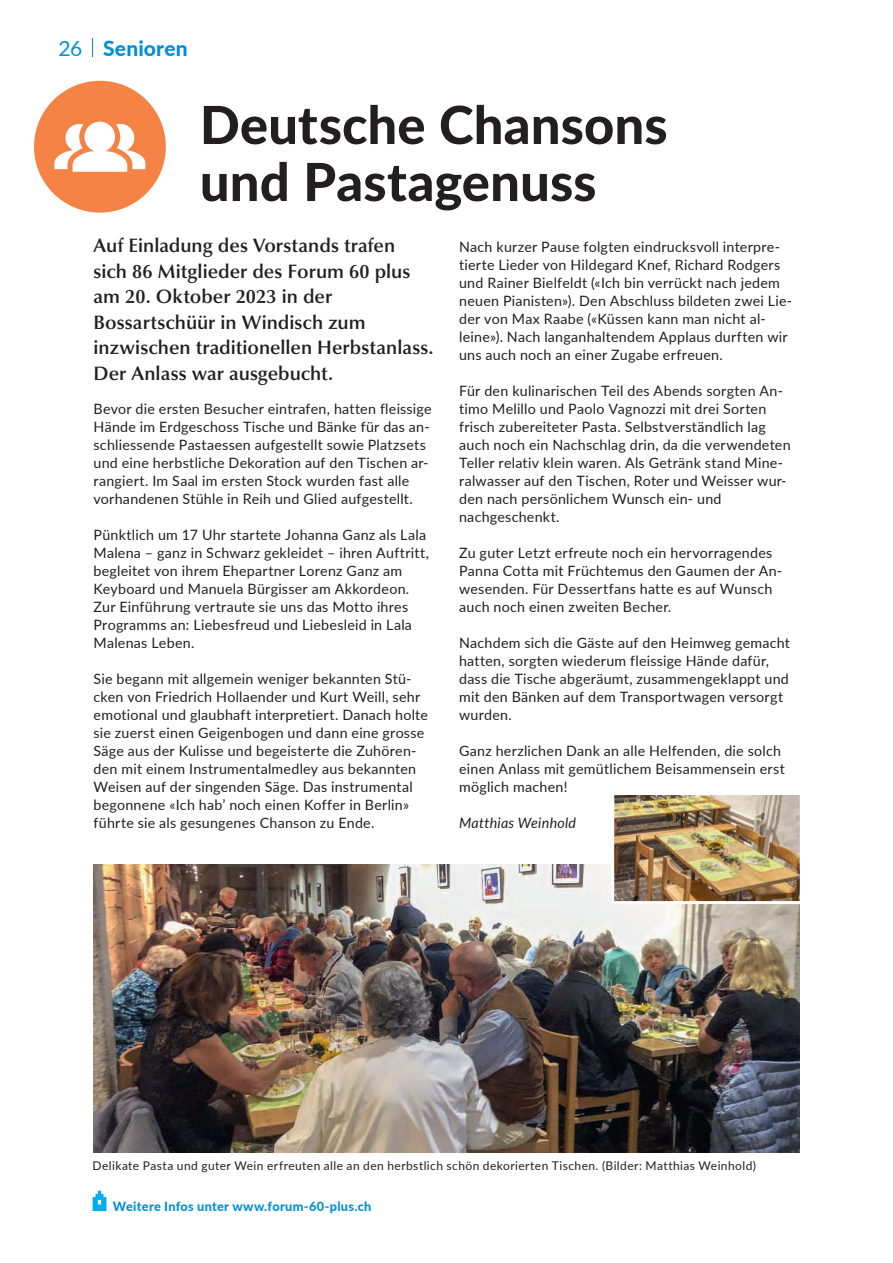
<style>
.page{position:relative;width:893px;height:1263px;background:#fff}
.page>*{position:absolute;margin:0;border:0;box-sizing:border-box;transform-origin:0 0}
.t1{font:800 52.5px/57px "Lato";letter-spacing:.005em;color:#231f20}
.t2{font:800 21px "Lato";letter-spacing:.01em;color:#008fd5}
.t3{font:600 19.5px/25.5px "Optima LT Pro";color:#231f20}
.t4{font:14.25px/18px "Lato";letter-spacing:.02em;color:#231f20}
.t5{font:italic 14.25px "Lato";letter-spacing:.015em;color:#231f20}
.t6{font:800 12.75px "Lato";letter-spacing:.02em;color:#008fd5}
.t7{font:12px "Lato";letter-spacing:.035em;color:#231f20}
.s1{font-weight:400}
</style>
<div class="page">
<img style="left:94px;top:864px;width:705px;height:288px">
<svg style="left:92px;top:38px;width:1px;height:19px"></svg>
<svg style="left:93px;top:1191px;width:13px;height:20px"></svg>
<div style="left:34px;top:81px;width:132px;height:132px;background:#f58345;border-radius:50%"></div>
<svg style="left:54px;top:122px;width:91px;height:50px"></svg>
<img style="left:615px;top:796px;width:184px;height:104px">
<div style="left:611px;top:792px;width:192px;height:112px;border:3px solid #fff"></div>
<h2 class="t2" style="left:59px;top:33px;width:131px"><span class="s1">26</span> Senioren</h2>
<h1 class="t1" style="left:200px;top:94px;width:469px">Deutsche Chansons und Pastagenuss</h1>
<h3 class="t3" style="left:94px;top:232px;width:342px">Auf Einladung des Vorstands trafen sich 86 Mitglieder des Forum 60 plus am 20. Oktober 2023 in der<br>Bossartschüür in Windisch zum inzwischen traditionellen Herbstanlass.<br>Der Anlass war ausgebucht.</h3>
<p class="t4" style="left:94px;top:399px;width:340px">Bevor die ersten Besucher eintrafen, hatten fleissige Hände im Erdgeschoss Tische und Bänke für das an&shy;schliessende Pastaessen aufgestellt sowie Platzsets und eine herbstliche Dekoration auf den Tischen ar&shy;rangiert. Im Saal im ersten Stock wurden fast alle vorhandenen Stühle in Reih und Glied aufgestellt.</p>
<p class="t4" style="left:94px;top:525px;width:337px">Pünktlich um 17 Uhr startete Johanna Ganz als Lala Malena – ganz in Schwarz gekleidet – ihren Auftritt, begleitet von ihrem Ehepartner Lorenz Ganz am Keyboard und Manuela Bürgisser am Akkordeon.<br>Zur Einführung vertraute sie uns das Motto ihres Programms an: Liebesfreud und Liebesleid in Lala Malenas Leben.</p>
<p class="t4" style="left:94px;top:669px;width:336px">Sie begann mit allgemein weniger bekannten Stü&shy;cken von Friedrich Hollaender und Kurt Weill, sehr emotional und glaubhaft interpretiert. Danach holte sie zuerst einen Geigenbogen und dann eine grosse Säge aus der Kulisse und begeisterte die Zuhören&shy;den mit einem Instrumentalmedley aus bekannten Weisen auf der singenden Säge. Das instrumental begonnene «Ich hab’ noch einen Koffer in Berlin» führte sie als gesungenes Chanson zu Ende.</p>
<p class="t4" style="left:459px;top:237px;width:335px">Nach kurzer Pause folgten eindrucksvoll interpre&shy;tierte Lieder von Hildegard Knef, Richard Rodgers und Rainer Bielfeldt («Ich bin verrückt nach jedem neuen Pianisten»). Den Abschluss bildeten zwei Lie&shy;der von Max Raabe («Küssen kann man nicht al&shy;leine»). Nach langanhaltendem Applaus durften wir uns auch noch an einer Zugabe erfreuen.</p>
<p class="t4" style="left:459px;top:381px;width:333px">Für den kulinarischen Teil des Abends sorgten An&shy;timo Melillo und Paolo Vagnozzi mit drei Sorten frisch zubereiteter Pasta. Selbstverständlich lag auch noch ein Nachschlag drin, da die verwendeten Teller relativ klein waren. Als Getränk stand Mine&shy;ralwasser auf den Tischen, Roter und Weisser wur&shy;den nach persönlichem Wunsch ein- und nachgeschenkt.</p>
<p class="t4" style="left:459px;top:543px;width:325px">Zu guter Letzt erfreute noch ein hervorragendes Panna Cotta mit Früchtemus den Gaumen der An&shy;wesenden. Für Dessertfans hatte es auf Wunsch auch noch einen zweiten Becher.</p>
<p class="t4" style="left:459px;top:633px;width:332px">Nachdem sich die Gäste auf den Heimweg gemacht hatten, sorgten wiederum fleissige Hände dafür, dass die Tische abgeräumt, zusammengeklappt und mit den Bänken auf dem Transportwagen versorgt wurden.</p>
<p class="t4" style="left:459px;top:741px;width:327px">Ganz herzlichen Dank an alle Helfenden, die solch einen Anlass mit gemütlichem Beisammensein erst möglich machen!</p>
<p class="t5" style="left:459px;top:813px;width:118px">Matthias Weinhold</p>
<p class="t7" style="left:93px;top:1157px;width:665px">Delikate Pasta und guter Wein erfreuten alle an den herbstlich schön dekorierten Tischen. (Bilder: Matthias Weinhold)</p>
<p class="t6" style="left:113px;top:1197px;width:260px">Weitere Infos unter www.forum-60-plus.ch</p>
</div>
